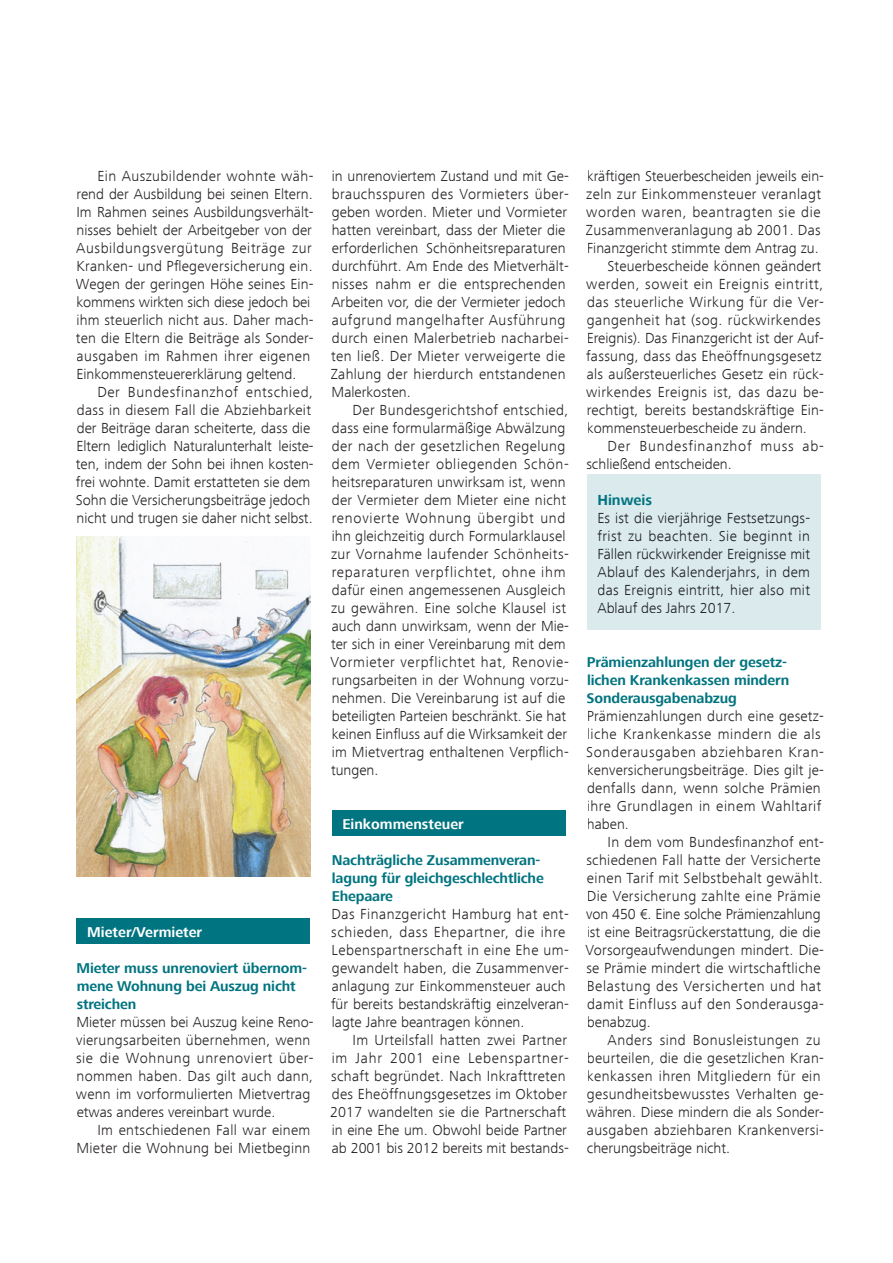
<style>
.page{position:relative;width:893px;height:1263px;background:#fff}
.page>*{position:absolute;margin:0;border:0;box-sizing:border-box;transform-origin:0 0}
.t1{font:300 15px/18px "Frutiger Next Com";letter-spacing:.015em;color:#231f20}
.t2{font:300 15px/18px "Frutiger Next Com";letter-spacing:.02em;color:#1a1c1f;text-align:justify}
.t3{font:300 15px "Frutiger Next Com";letter-spacing:.04em;color:#231f20}
.t4{font:300 15px "Frutiger Next Com";letter-spacing:.05em;color:#231f20}
.t5{font:700 15px "Frutiger Next Com";color:#007480}
.t6{font:700 14.7px/18px "Frutiger Next Com";letter-spacing:-.01em;color:#007480}
.t7{font:700 14.7px "Frutiger Next Com";color:#fff}
</style>
<div class="page">
<div style="left:77px;top:919px;width:233px;height:25px;background:#007480"></div>
<img style="left:77px;top:536px;width:233px;height:340px">
<div style="left:332px;top:811px;width:234px;height:25px;background:#007480"></div>
<div style="left:587px;top:474px;width:234px;height:156px;background:#dbeaed"></div>
<p class="t1" style="left:76px;top:167px;width:239px;text-indent:22px">Ein Auszubildender wohnte wäh&shy;rend der Ausbildung bei seinen Eltern.<br>Im Rahmen seines Ausbildungsverhält&shy;nisses behielt der Arbeitgeber von der Ausbildungsvergütung Beiträge zur Kranken- und Pflegeversicherung ein.<br>Wegen der geringen Höhe seines Ein&shy;kommens wirkten sich diese jedoch bei ihm steuerlich nicht aus. Daher mach&shy;ten die Eltern die Beiträge als Sonder&shy;ausgaben im Rahmen ihrer eigenen Einkommensteuererklärung geltend.</p>
<p class="t1" style="left:76px;top:383px;width:239px;text-indent:22px">Der Bundesfinanzhof entschied, dass in diesem Fall die Abziehbarkeit der Beiträge daran scheiterte, dass die Eltern lediglich Naturalunterhalt leiste&shy;ten, indem der Sohn bei ihnen kosten&shy;frei wohnte. Damit erstatteten sie dem Sohn die Versicherungsbeiträge jedoch nicht und trugen sie daher nicht selbst.</p>
<p class="t7" style="left:87px;top:923px;width:116px">Mieter/Vermieter</p>
<p class="t6" style="left:77px;top:959px;width:232px">Mieter muss unrenoviert übernom&shy;mene Wohnung bei Auszug nicht streichen</p>
<p class="t1" style="left:76px;top:1013px;width:239px">Mieter müssen bei Auszug keine Reno&shy;vierungsarbeiten übernehmen, wenn sie die Wohnung unrenoviert über&shy;nommen haben. Das gilt auch dann, wenn im vorformulierten Mietvertrag etwas anderes vereinbart wurde.</p>
<p class="t1" style="left:76px;top:1121px;width:236px;text-align:right">Im entschiedenen Fall war einem<br>Mieter die Wohnung bei Mietbeginn</p>
<p class="t1" style="left:331px;top:167px;width:240px">in unrenoviertem Zustand und mit Ge&shy;brauchsspuren des Vormieters über&shy;geben worden. Mieter und Vormieter hatten vereinbart, dass der Mieter die erforderlichen Schönheitsreparaturen durchführt. Am Ende des Mietverhält&shy;nisses nahm er die entsprechenden Arbeiten vor, die der Vermieter jedoch aufgrund mangelhafter Ausführung durch einen Malerbetrieb nacharbei&shy;ten ließ. Der Mieter verweigerte die Zahlung der hierdurch entstandenen Malerkosten.</p>
<p class="t1" style="left:330px;top:401px;width:240px;text-indent:22px">Der Bundesgerichtshof entschied, dass eine formularmäßige Abwälzung der nach der gesetzlichen Regelung dem Vermieter obliegenden Schön&shy;heitsreparaturen unwirksam ist, wenn der Vermieter dem Mieter eine nicht renovierte Wohnung übergibt und ihn gleichzeitig durch Formularklausel zur Vornahme laufender Schönheits&shy;reparaturen verpflichtet, ohne ihm dafür einen angemessenen Ausgleich zu gewähren. Eine solche Klausel ist auch dann unwirksam, wenn der Mie&shy;ter sich in einer Vereinbarung mit dem Vormieter verpflichtet hat, Renovie&shy;rungsarbeiten in der Wohnung vorzu&shy;nehmen. Die Vereinbarung ist auf die beteiligten Parteien beschränkt. Sie hat keinen Einfluss auf die Wirksamkeit der im Mietvertrag enthaltenen Verpflich&shy;tungen.</p>
<p class="t7" style="left:342px;top:815px;width:123px">Einkommensteuer</p>
<p class="t6" style="left:332px;top:851px;width:214px">Nachträgliche Zusammenveran&shy;lagung für gleichgeschlechtliche<br>Ehepaare</p>
<p class="t1" style="left:331px;top:905px;width:239px">Das Finanzgericht Hamburg hat ent&shy;schieden, dass Ehepartner, die ihre Lebenspartnerschaft in eine Ehe um&shy;gewandelt haben, die Zusammenver&shy;anlagung zur Einkommensteuer auch für bereits bestandskräftig einzelveran&shy;lagte Jahre beantragen können.</p>
<p class="t1" style="left:330px;top:1031px;width:240px;text-indent:22px">Im Urteilsfall hatten zwei Partner im Jahr 2001 eine Lebenspartner&shy;schaft begründet. Nach Inkrafttreten des Eheöffnungsgesetzes im Oktober 2017 wandelten sie die Partnerschaft in eine Ehe um. Obwohl beide Partner ab 2001 bis 2012 bereits mit bestands-</p>
<p class="t1" style="left:587px;top:167px;width:239px">kräftigen Steuerbescheiden jeweils ein-</p>
<p class="t1" style="left:586px;top:185px;width:237px">zeln zur Einkommensteuer veranlagt</p>
<p class="t3" style="left:586px;top:203px;width:236px">worden waren, beantragten sie die</p>
<p class="t1" style="left:586px;top:221px;width:236px">Zusammenveranlagung ab 2001. Das</p>
<p class="t1" style="left:587px;top:239px;width:233px">Finanzgericht stimmte dem Antrag zu.</p>
<p class="t1" style="left:608px;top:257px;width:215px">Steuerbescheide können geändert</p>
<p class="t3" style="left:586px;top:275px;width:239px">werden, soweit ein Ereignis eintritt,</p>
<p class="t1" style="left:587px;top:293px;width:238px">das steuerliche Wirkung für die Ver-</p>
<p class="t1" style="left:587px;top:311px;width:235px">gangenheit hat (sog. rückwirkendes</p>
<p class="t1" style="left:587px;top:329px;width:239px">Ereignis). Das Finanzgericht ist der Auf-</p>
<p class="t1" style="left:586px;top:347px;width:237px">fassung, dass das Eheöffnungsgesetz</p>
<p class="t1" style="left:587px;top:365px;width:239px">als außersteuerliches Gesetz ein rück-</p>
<p class="t1" style="left:586px;top:383px;width:239px">wirkendes Ereignis ist, das dazu be-</p>
<p class="t1" style="left:587px;top:401px;width:239px">rechtigt, bereits bestandskräftige Ein-</p>
<p class="t1" style="left:587px;top:419px;width:222px">kommensteuerbescheide zu ändern.</p>
<p class="t4" style="left:608px;top:437px;width:218px">Der Bundesfinanzhof muss ab-</p>
<p class="t1" style="left:586px;top:455px;width:147px">schließend entscheiden.</p>
<p class="t5" style="left:597px;top:491px;width:56px">Hinweis</p>
<p class="t2" style="left:597px;top:509px;width:214px">Es ist die vierjährige Festsetzungs&shy;frist zu beachten. Sie beginnt in Fällen rückwirkender Ereignisse mit Ablauf des Kalenderjahrs, in dem das Ereignis eintritt, hier also mit Ablauf des Jahrs 2017.</p>
<p class="t6" style="left:587px;top:653px;width:204px">Prämienzahlungen der gesetz&shy;lichen Krankenkassen mindern<br>Sonderausgabenabzug</p>
<p class="t1" style="left:586px;top:707px;width:239px">Prämienzahlungen durch eine gesetz&shy;liche Krankenkasse mindern die als<br>Sonderausgaben abziehbaren Kran&shy;kenversicherungsbeiträge. Dies gilt je&shy;denfalls dann, wenn solche Prämien ihre Grundlagen in einem Wahltarif haben.</p>
<p class="t1" style="left:586px;top:833px;width:240px;text-indent:22px">In dem vom Bundesfinanzhof ent&shy;schiedenen Fall hatte der Versicherte einen Tarif mit Selbstbehalt gewählt.<br>Die Versicherung zahlte eine Prämie von 450 €. Eine solche Prämienzahlung ist eine Beitragsrückerstattung, die die Vorsorgeaufwendungen mindert. Die&shy;se Prämie mindert die wirtschaftliche Belastung des Versicherten und hat damit Einfluss auf den Sonderausga&shy;benabzug.</p>
<p class="t1" style="left:586px;top:1031px;width:239px;text-indent:21px">Anders sind Bonusleistungen zu beurteilen, die die gesetzlichen Kran&shy;kenkassen ihren Mitgliedern für ein gesundheitsbewusstes Verhalten ge&shy;währen. Diese mindern die als Sonder&shy;ausgaben abziehbaren Krankenversi&shy;cherungsbeiträge nicht.</p>
</div>
